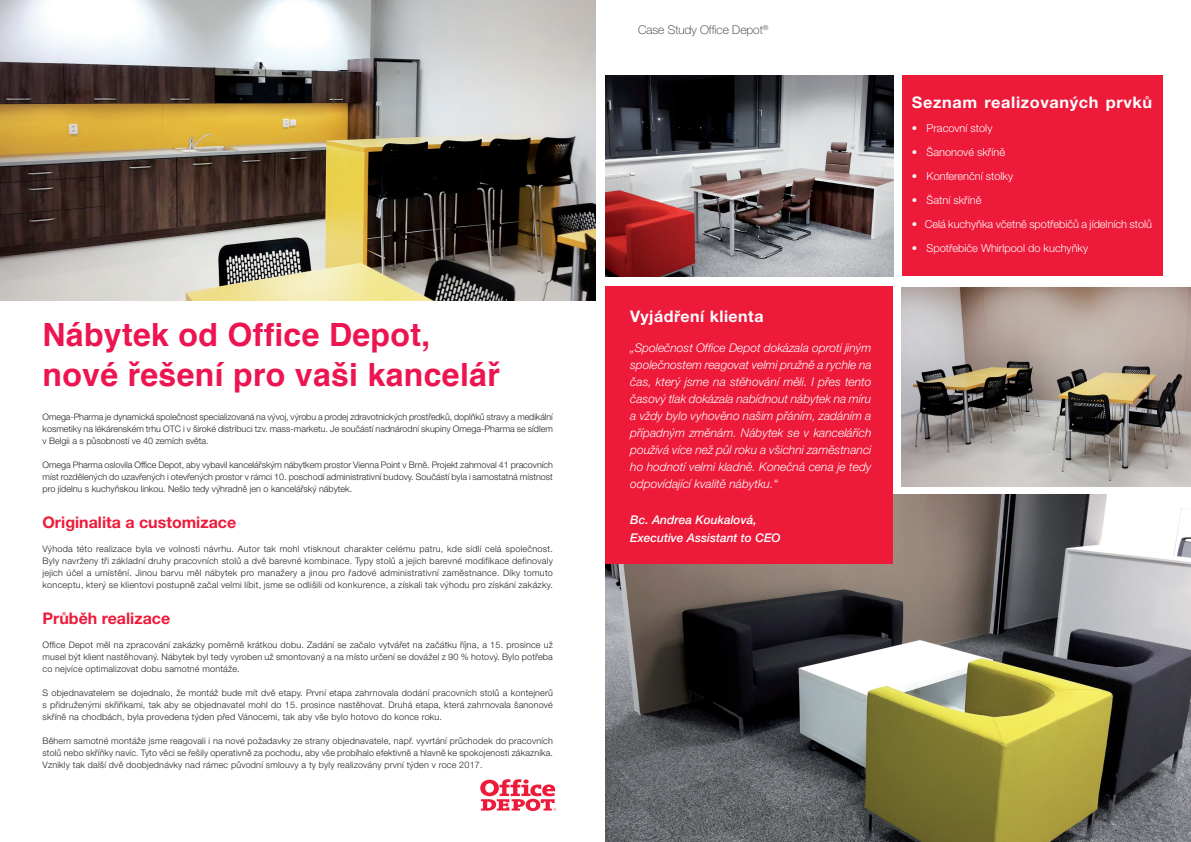
<style>
.page{position:relative;width:1191px;height:842px;background:#fff}
.page>*{position:absolute;margin:0;border:0;box-sizing:border-box;transform-origin:0 0}
.t1{font:700 32px/40px "Helvetica";letter-spacing:.01em;color:#ed1450}
.t2{font:700 16px "Helvetica Neue CE";letter-spacing:.035em;color:#fff}
.t3{font:700 16px "Helvetica Neue CE";color:#ed1a3a}
.t4{font:italic 300 12px/17px "Helvetica Neue CE";color:#fff;text-align:justify}
.t5{font:italic 500 12px/17.8px "Helvetica Neue CE";color:#fff}
.t6{font:100 12px "Helvetica Neue CE";color:#231f20}
.t7{font:300 11px "Helvetica Neue CE";color:#fff}
.t8{font:300 9px/12px "Helvetica Neue CE";letter-spacing:.02em;color:#231f20;text-align:justify}
</style>
<div class="page">
<div style="left:901px;top:76px;width:261px;height:200px;background:#ed1a3a"></div>
<svg style="left:480px;top:779px;width:76px;height:32px"></svg>
<img style="left:0;top:0;width:595px;height:300px">
<img style="left:605px;top:76px;width:288px;height:200px">
<img style="left:901px;top:287px;width:290px;height:199px">
<img style="left:605px;top:495px;width:586px;height:347px">
<div style="left:605px;top:286px;width:288px;height:278px;background:#ed1a3a"></div>
<h1 class="t1" style="left:43px;top:315px;width:459px">Nábytek od Office Depot, nové řešení pro vaši kancelář</h1>
<p class="t8" style="left:43px;top:411px;width:512px">Omega-Pharma je dynamická společnost specializovaná na vývoj, výrobu a prodej zdravotnických prostředků, doplňků stravy a medikální kosmetiky na lékárenském trhu OTC i v široké distribuci tzv. mass-marketu. Je součástí nadnárodní skupiny Omega-Pharma se sídlem v Belgii a s působností ve 40 zemích světa.</p>
<p class="t8" style="left:43px;top:459px;width:512px">Omega Pharma oslovila Office Depot, aby vybavil kancelářským nábytkem prostor Vienna Point v Brně. Projekt zahrnoval 41 pracovních míst rozdělených do uzavřených i otevřených prostor v rámci 10. poschodí administrativní budovy. Součástí byla i samostatná místnost pro jídelnu s kuchyňskou linkou. Nešlo tedy výhradně jen o kancelářský nábytek.</p>
<h2 class="t3" style="left:43px;top:513px;width:195px">Originalita a customizace</h2>
<p class="t8" style="left:43px;top:543px;width:512px">Výhoda této realizace byla ve volnosti návrhu. Autor tak mohl vtisknout charakter celému patru, kde sídlí celá společnost.<br>Byly navrženy tři základní druhy pracovních stolů a dvě barevné kombinace. Typy stolů a jejich barevné modifikace definovaly jejich účel a umístění. Jinou barvu měl nábytek pro manažery a jinou pro řadové administrativní zaměstnance. Díky tomuto konceptu, který se klientovi postupně začal velmi líbit, jsme se odlišili od konkurence, a získali tak výhodu pro získání zakázky.</p>
<h2 class="t3" style="left:43px;top:609px;width:129px">Průběh realizace</h2>
<p class="t8" style="left:43px;top:639px;width:512px">Office Depot měl na zpracování zakázky poměrně krátkou dobu. Zadání se začalo vytvářet na začátku října, a 15. prosince už musel být klient nastěhovaný. Nábytek byl tedy vyroben už smontovaný a na místo určení se dovážel z 90 % hotový. Bylo potřeba co nejvíce optimalizovat dobu samotné montáže.</p>
<p class="t8" style="left:43px;top:687px;width:512px">S objednavatelem se dojednalo, že montáž bude mít dvě etapy. První etapa zahrnovala dodání pracovních stolů a kontejnerů s přidruženými skříňkami, tak aby se objednavatel mohl do 15. prosince nastěhovat. Druhá etapa, která zahrnovala šanonové skříně na chodbách, byla provedena týden před Vánocemi, tak aby vše bylo hotovo do konce roku.</p>
<p class="t8" style="left:43px;top:735px;width:512px">Během samotné montáže jsme reagovali i na nové požadavky ze strany objednavatele, např. vyvrtání průchodek do pracovních stolů nebo skříňky navíc. Tyto věci se řešily operativně za pochodu, aby vše probíhalo efektivně a hlavně ke spokojenosti zákazníka.<br>Vznikly tak další dvě doobjednávky nad rámec původní smlouvy a ty byly realizovány první týden v roce 2017.</p>
<h3 class="t6" style="left:638px;top:23px;width:132px">Case Study Office Depot<sup>®</sup></h3>
<h2 class="t2" style="left:630px;top:307px;width:135px">Vyjádření klienta</h2>
<p class="t4" style="left:630px;top:340px;width:243px">„Společnost Office Depot dokázala oproti jiným společnostem reagovat velmi pružně a rychle na čas, který jsme na stěhování měli. I přes tento časový tlak dokázala nabídnout nábytek na míru a vždy bylo vyhověno našim přáním, zadáním a případným změnám. Nábytek se v kancelářích používá více než půl roku a všichni zaměstnanci ho hodnotí velmi kladně. Konečná cena je tedy odpovídající kvalitě nábytku.“</p>
<h3 class="t5" style="left:630px;top:511px;width:152px">Bc. Andrea Koukalová,<br>Executive Assistant to CEO</h3>
<h2 class="t2" style="left:912px;top:93px;width:242px">Seznam realizovaných prvků</h2>
<p class="t7" style="left:912px;top:122px;width:82px">• Pracovní stoly</p>
<p class="t7" style="left:912px;top:146px;width:95px">• Šanonové skříně</p>
<p class="t7" style="left:912px;top:170px;width:103px">• Konferenční stolky</p>
<p class="t7" style="left:912px;top:194px;width:71px">• Šatní skříně</p>
<p class="t7" style="left:912px;top:218px;width:242px">• Celá kuchyňka včetně spotřebičů a jídelních stolů</p>
<p class="t7" style="left:912px;top:242px;width:178px">• Spotřebiče Whirlpool do kuchyňky</p>
</div>
